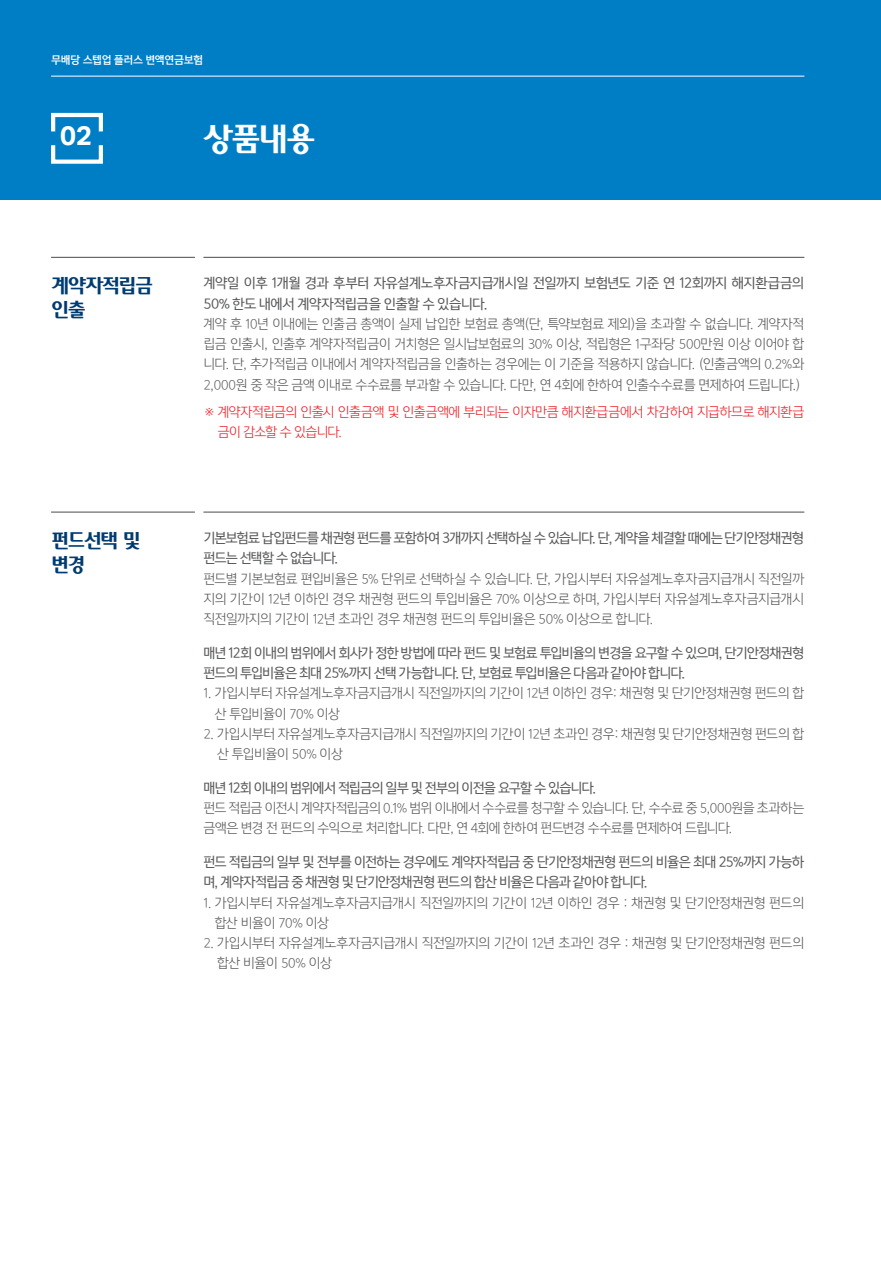
<style>
.page{position:relative;width:881px;height:1263px;background:#fff}
.page>*{position:absolute;margin:0;border:0;box-sizing:border-box;transform-origin:0 0}
.t1{font:34.5px "MWORLDV";color:#fff}
.t2{font:700 27px "Aktiv Grotesk";color:#fff}
.t3{font:21px "MWORLDV";letter-spacing:-.07em;color:#003b70}
.t4{font:13.5px/20.2px "Yoon Gothic 730";letter-spacing:-.035em;color:#57585a}
.t5{font:13.5px/20.2px "Yoon Gothic 750";letter-spacing:-.07em;color:#57585a;scale:.96 1}
.t6{font:13.5px/20.2px "Yoon Gothic 750";letter-spacing:-.05em;color:#57585a}
.t7{font:13.5px/20.2px "Yoon Gothic 730";letter-spacing:-.04em;color:#ee1d23}
.t8{font:13.5px "Yoon Gothic 750";letter-spacing:-.07em;color:#57585a}
.t9{font:10.5px "Yoon Gothic 770";letter-spacing:-.05em;color:#fff}
</style>
<div class="page">
<div style="left:0;top:0;width:880px;height:199px;background:#007ec5"></div>
<hr style="left:51px;top:76px;width:753px;height:1px;background:#fff">
<hr style="left:203px;top:257px;width:601px;height:1px;background:#4b4c4d">
<hr style="left:203px;top:512px;width:601px;height:1px;background:#4b4c4d">
<hr style="left:51px;top:257px;width:144px;height:1px;background:#4b4c4d">
<hr style="left:51px;top:512px;width:144px;height:1px;background:#4b4c4d">
<div style="left:51px;top:143px;width:52px;height:21px;border:4px solid #fff"></div>
<div style="left:51px;top:113px;width:52px;height:21px;border:4px solid #fff"></div>
<p class="t9" style="left:51px;top:53px;width:153px">무배당 스텝업 플러스 변액연금보험</p>
<p class="t2" style="left:60px;top:120px;width:33px">02</p>
<p class="t1" style="left:203px;top:122px;width:114px">상품내용</p>
<p class="t3" style="left:51px;top:275px;width:104px">계약자적립금</p>
<p class="t3" style="left:51px;top:299px;width:36px">인출</p>
<p class="t3" style="left:51px;top:530px;width:91px">펀드선택 및</p>
<p class="t3" style="left:51px;top:554px;width:36px">변경</p>
<p class="t6" style="left:203px;top:272px;width:602px">계약일 이후 1개월 경과 후부터 자유설계노후자금지급개시일 전일까지 보험년도 기준 연 12회까지 해지환급금의<br>50% 한도 내에서 계약자적립금을 인출할 수 있습니다.</p>
<p class="t4" style="left:203px;top:314px;width:602px;text-align:justify">계약 후 10년 이내에는 인출금 총액이 실제 납입한 보험료 총액(단, 특약보험료 제외)을 초과할 수 없습니다. 계약자적 립금 인출시, 인출후 계약자적립금이 거치형은 일시납보험료의 30% 이상, 적립형은 1구좌당 500만원 이상 이어야 합 니다. 단, 추가적립금 이내에서 계약자적립금을 인출하는 경우에는 이 기준을 적용하지 않습니다. (인출금액의 0.2%와 2,000원 중 작은 금액 이내로 수수료를 부과할 수 있습니다. 다만, 연 4회에 한하여 인출수수료를 면제하여 드립니다.)</p>
<p class="t7" style="left:218px;top:401px;width:588px;text-indent:-14px">※ 계약자적립금의 인출시 인출금액 및 인출금액에 부리되는 이자만큼 해지환급금에서 차감하여 지급하므로 해지환급 금이 감소할 수 있습니다.</p>
<p class="t8" style="left:203px;top:528px;width:601px">기본보험료 납입펀드를 채권형 펀드를 포함하여 3개까지 선택하실 수 있습니다. 단, 계약을 체결할 때에는 단기안정채권형</p>
<p class="t5" style="left:203px;top:547px;width:142px">펀드는 선택할 수 없습니다.</p>
<p class="t4" style="left:203px;top:568px;width:602px;text-align:justify">펀드별 기본보험료 편입비율은 5% 단위로 선택하실 수 있습니다. 단, 가입시부터 자유설계노후자금지급개시 직전일까 지의 기간이 12년 이하인 경우 채권형 펀드의 투입비율은 70% 이상으로 하며, 가입시부터 자유설계노후자금지급개시 직전일까지의 기간이 12년 초과인 경우 채권형 펀드의 투입비율은 50% 이상으로 합니다.</p>
<p class="t5" style="left:203px;top:642px;width:627px">매년 12회 이내의 범위에서 회사가 정한 방법에 따라 펀드 및 보험료 투입비율의 변경을 요구할 수 있으며, 단기안정채권형 펀드의 투입비율은 최대 25%까지 선택 가능합니다. 단, 보험료 투입비율은 다음과 같아야 합니다.</p>
<p class="t4" style="left:214px;top:683px;width:591px;text-indent:-11px">1. 가입시부터 자유설계노후자금지급개시 직전일까지의 기간이 12년 이하인 경우: 채권형 및 단기안정채권형 펀드의 합 산 투입비율이 70% 이상</p>
<p class="t4" style="left:217px;top:724px;width:588px;text-indent:-14px">2. 가입시부터 자유설계노후자금지급개시 직전일까지의 기간이 12년 초과인 경우: 채권형 및 단기안정채권형 펀드의 합 산 투입비율이 50% 이상</p>
<p class="t5" style="left:203px;top:777px;width:411px">매년 12회 이내의 범위에서 적립금의 일부 및 전부의 이전을 요구할 수 있습니다.</p>
<p class="t4" style="left:203px;top:798px;width:602px">펀드 적립금 이전시 계약자적립금의 0.1% 범위 이내에서 수수료를 청구할 수 있습니다. 단, 수수료 중 5,000원을 초과하는 금액은 변경 전 펀드의 수익으로 처리합니다. 다만, 연 4회에 한하여 펀드변경 수수료를 면제하여 드립니다.</p>
<p class="t5" style="left:203px;top:851px;width:627px">펀드 적립금의 일부 및 전부를 이전하는 경우에도 계약자적립금 중 단기안정채권형 펀드의 비율은 최대 25%까지 가능하 며, 계약자적립금 중 채권형 및 단기안정채권형 펀드의 합산 비율은 다음과 같아야 합니다.</p>
<p class="t4" style="left:214px;top:892px;width:591px;text-indent:-11px">1. 가입시부터 자유설계노후자금지급개시 직전일까지의 기간이 12년 이하인 경우 : 채권형 및 단기안정채권형 펀드의 합산 비율이 70% 이상</p>
<p class="t4" style="left:217px;top:933px;width:588px;text-indent:-14px">2. 가입시부터 자유설계노후자금지급개시 직전일까지의 기간이 12년 초과인 경우 : 채권형 및 단기안정채권형 펀드의 합산 비율이 50% 이상</p>
</div>
